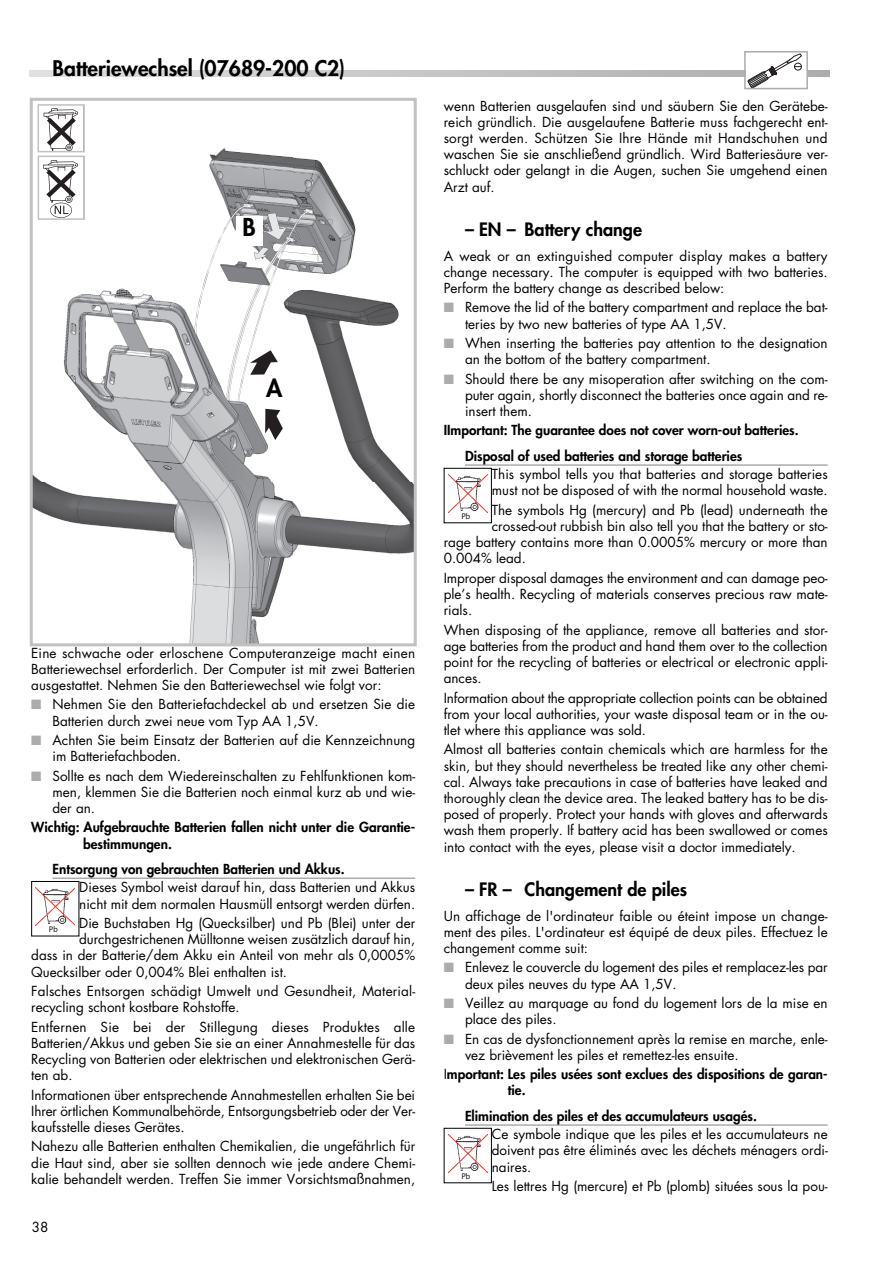
<style>
.page{position:relative;width:893px;height:1263px;background:#fff}
.page>*{position:absolute;margin:0;border:0;box-sizing:border-box;transform-origin:0 0}
.t1{font:800 24px "Futura CE";color:#000}
.t2{font:800 21px "Futura CE";color:#000}
.t3{font:800 18px "Futura CE";color:#000}
.t4{font:13.5px/16.2px "Futura CE";color:#000;text-align:justify}
.t5{font:800 13.5px/16.2px "Futura CE";color:#000}
.t6{font:7.8px "Myriad";color:#231f20}
.s1{color:#acacac}
.s2{font-weight:400}
</style>
<div class="page">
<hr style="left:53px;top:877px;width:362px;height:2px;background:#acacac">
<img style="left:36px;top:888px;width:39px;height:38px">
<div style="left:31px;top:881px;width:48px;height:55px;border:1px solid #000"></div>
<hr style="left:465px;top:464px;width:363px;height:2px;background:#acacac">
<hr style="left:465px;top:1124px;width:363px;height:2px;background:#acacac">
<img style="left:448px;top:475px;width:39px;height:37px">
<div style="left:444px;top:468px;width:48px;height:55px;border:1px solid #000"></div>
<img style="left:448px;top:1134px;width:39px;height:38px">
<div style="left:444px;top:1128px;width:48px;height:55px;border:1px solid #000"></div>
<img style="left:34px;top:104px;width:379px;height:538px">
<svg style="left:191px;top:175px;width:132px;height:227px"></svg>
<svg style="left:265px;top:409px;width:18px;height:31px"></svg>
<div style="left:30px;top:98px;width:387px;height:548px;border:3px solid #c1c1c1"></div>
<svg style="left:30px;top:70px;width:799px;height:7px;background:#c8c8c8"></svg>
<div style="left:746px;top:53px;width:60px;height:35px;background:#fff"></div>
<svg style="left:748px;top:54px;width:54px;height:32px"></svg>
<div style="left:744px;top:51px;width:64px;height:38px;border:2px solid #acacac"></div>
<svg style="left:41px;top:159px;width:41px;height:58px"></svg>
<img style="left:49px;top:203px;width:25px;height:14px">
<div style="left:38px;top:156px;width:47px;height:64px;border:2px solid #c1c1c1"></div>
<svg style="left:41px;top:107px;width:41px;height:42px"></svg>
<div style="left:38px;top:104px;width:47px;height:48px;border:2px solid #c1c1c1"></div>
<div style="left:236px;top:216px;width:26px;height:29px;background:#fff"></div>
<h2 class="t2" style="left:53px;top:59px;width:294px">Batteriewechsel (07689-200 C2)</h2>
<h1 class="t1" style="left:243px;top:216px;width:15px">B</h1>
<h1 class="t1" style="left:266px;top:377px;width:18px">A</h1>
<p class="t4" style="left:31px;top:646px;width:385px">Eine schwache oder erloschene Computeranzeige macht einen Batterie wechsel erforderlich. Der Computer ist mit zwei Batterien ausgestattet. Nehmen Sie den Batteriewechsel wie folgt vor:</p>
<p class="t4" style="left:53px;top:697px;width:364px;text-indent:-21px"><span class="s1">■</span> Nehmen Sie den Batteriefachdeckel ab und ersetzen Sie die<br>Batterien durch zwei neue vom Typ AA 1,5V.</p>
<p class="t4" style="left:53px;top:733px;width:364px;text-indent:-21px"><span class="s1">■</span> Achten Sie beim Einsatz der Batterien auf die Kennzeichnung im Batteriefachboden.</p>
<p class="t4" style="left:53px;top:769px;width:364px;text-indent:-21px"><span class="s1">■</span> Sollte es nach dem Wiedereinschalten zu Fehlfunktionen kom&shy;men, klemmen Sie die Batterien noch einmal kurz ab und wie&shy;der an.</p>
<p class="t5" style="left:83px;top:820px;width:333px;text-indent:-52px">Wichtig: Aufgebrauchte Batterien fallen nicht unter die Garantie - bestim mun gen.</p>
<p class="t5" style="left:53px;top:862px;width:294px">Entsorgung von gebrauchten Batterien und Akkus.</p>
<p class="t4" style="left:79px;top:880px;width:337px">Dieses Symbol weist darauf hin, dass Batterien und Akkus nicht mit dem normalen Hausmüll entsorgt werden dürfen.</p>
<p class="t4" style="left:79px;top:916px;width:337px">Die Buchstaben Hg (Quecksilber) und Pb (Blei) unter der</p>
<p class="t4" style="left:79px;top:932px;width:337px">durchgestrichenen Mülltonne weisen zusätzlich darauf hin,</p>
<p class="t4" style="left:31px;top:948px;width:385px">dass in der Batterie/dem Akku ein Anteil von mehr als 0,0005%</p>
<p class="t4" style="left:31px;top:964px;width:257px">Quecksilber oder 0,004% Blei enthalten ist.</p>
<p class="t4" style="left:31px;top:984px;width:385px">Falsches Entsorgen schädigt Umwelt und Gesundheit, Material&shy;recycling schont kostbare Rohstoffe.</p>
<p class="t4" style="left:31px;top:1019px;width:385px">Entfernen Sie bei der Stillegung dieses Produktes alle Batterien/Akkus und geben Sie sie an einer Annahmestelle für das Recycling von Batterien oder elektrischen und elektronischen Gerä&shy;ten ab.</p>
<p class="t4" style="left:31px;top:1087px;width:385px">Informationen über entsprechende Annahmestellen erhalten Sie bei Ihrer örtlichen Kommunalbehörde, Entsorgungsbetrieb oder der Ver&shy;kaufsstelle dieses Gerätes.</p>
<p class="t4" style="left:31px;top:1139px;width:385px">Nahezu alle Batterien enthalten Chemikalien, die ungefährlich für die Haut sind, aber sie sollten dennoch wie jede andere Chemi&shy;kalie behandelt werden. Treffen Sie immer Vorsichtsmaßnahmen,</p>
<p class="t6" style="left:49px;top:926px;width:11px">Pb</p>
<p class="t4" style="left:32px;top:1220px;width:18px">38</p>
<p class="t4" style="left:444px;top:99px;width:385px">wenn Batterien ausgelaufen sind und säubern Sie den Gerätebe&shy;reich gründlich. Die ausgelaufene Batterie muss fachgerecht ent&shy;sorgt werden. Schützen Sie Ihre Hände mit Handschuhen und waschen Sie sie anschließend gründlich. Wird Batteriesäure ver&shy;schluckt oder gelangt in die Augen, suchen Sie umgehend einen Arzt auf.</p>
<h3 class="t3" style="left:465px;top:221px;width:179px">– EN – Battery change</h3>
<p class="t4" style="left:444px;top:249px;width:385px">A weak or an extinguished computer display makes a battery change necessary. The computer is equipped with two batteries.<br>Perform the battery change as described below:</p>
<p class="t4" style="left:465px;top:300px;width:364px;text-indent:-21px"><span class="s1">■</span> Remove the lid of the battery compartment and replace the bat&shy;teries by two new batteries of type AA 1,5V.</p>
<p class="t4" style="left:465px;top:336px;width:364px;text-indent:-21px"><span class="s1">■</span> When inserting the batteries pay attention to the designation an the bottom of the battery compartment.</p>
<p class="t4" style="left:465px;top:372px;width:364px;text-indent:-21px"><span class="s1">■</span> Should there be any misoperation after switching on the com&shy;puter again, shortly disconnect the batteries once again and re&shy;insert them.</p>
<p class="t5" style="left:465px;top:419px;width:335px;line-height:25.3px;text-indent:-21px">IImportant: The guarantee does not cover worn-out batteries.<br>Disposal of used batteries and storage batteries</p>
<p class="t4" style="left:492px;top:467px;width:337px">This symbol tells you that batteries and storage batteries must not be disposed of with the normal household waste.</p>
<p class="t4" style="left:492px;top:503px;width:337px">The symbols Hg (mercury) and Pb (lead) underneath the</p>
<p class="t4" style="left:492px;top:519px;width:337px">crossed-out rubbish bin also tell you that the battery or sto-</p>
<p class="t4" style="left:444px;top:535px;width:385px">rage battery contains more than 0.0005% mercury or more than</p>
<p class="t4" style="left:444px;top:551px;width:84px">0.004% lead.</p>
<p class="t4" style="left:444px;top:571px;width:385px">Improper disposal damages the environment and can damage peo&shy;ple’s health. Recycling of materials conserves precious raw mate&shy;rials.</p>
<p class="t4" style="left:444px;top:623px;width:385px">When disposing of the appliance, remove all batteries and stor&shy;age batteries from the product and hand them over to the collection point for the recycling of batteries or electrical or electronic appli&shy;ances.</p>
<p class="t4" style="left:444px;top:691px;width:385px">Information about the appropriate collection points can be obtained from your local authorities, your waste disposal team or in the ou&shy;tlet where this appliance was sold.</p>
<p class="t4" style="left:444px;top:742px;width:385px">Almost all batteries contain chemicals which are harmless for the skin, but they should nevertheless be treated like any other chemi&shy;cal. Always take precautions in case of batteries have leaked and thoroughly clean the device area. The leaked battery has to be dis&shy;posed of properly. Protect your hands with gloves and afterwards wash them properly. If battery acid has been swallowed or comes into contact with the eyes, please visit a doctor immediately.</p>
<h3 class="t3" style="left:465px;top:881px;width:224px">– FR – Changement de piles</h3>
<p class="t4" style="left:444px;top:909px;width:385px">Un affichage de l'ordinateur faible ou éteint impose un change&shy;ment des piles. L'ordinateur est équipé de deux piles. Effectuez le changement comme suit:</p>
<p class="t4" style="left:465px;top:960px;width:364px;text-indent:-21px"><span class="s1">■</span> Enlevez le couvercle du logement des piles et remplacez-les par deux piles neuves du type AA 1,5V.</p>
<p class="t4" style="left:465px;top:996px;width:364px;text-indent:-21px"><span class="s1">■</span> Veillez au marquage au fond du logement lors de la mise en place des piles.</p>
<p class="t4" style="left:465px;top:1032px;width:364px;text-indent:-21px"><span class="s1">■</span> En cas de dysfonctionnement après la remise en marche, enle&shy;vez brièvement les piles et remettez-les ensuite.</p>
<p class="t5" style="left:508px;top:1067px;width:321px;text-indent:-64px"><span class="s2">I</span>mportant: Les piles usées sont exclues des dispositions de garan&shy;tie.</p>
<p class="t5" style="left:465px;top:1109px;width:293px">Elimination des piles et des accumulateurs usagés.</p>
<p class="t4" style="left:492px;top:1127px;width:338px">Ce symbole indique que les piles et les accumulateurs ne doivent pas être éliminés avec les déchets ménagers ordi&shy;naires.</p>
<p class="t4" style="left:492px;top:1179px;width:337px">Les lettres Hg (mercure) et Pb (plomb) situées sous la pou-</p>
<p class="t6" style="left:461px;top:513px;width:11px">Pb</p>
<p class="t6" style="left:461px;top:1173px;width:11px">Pb</p>
</div>
